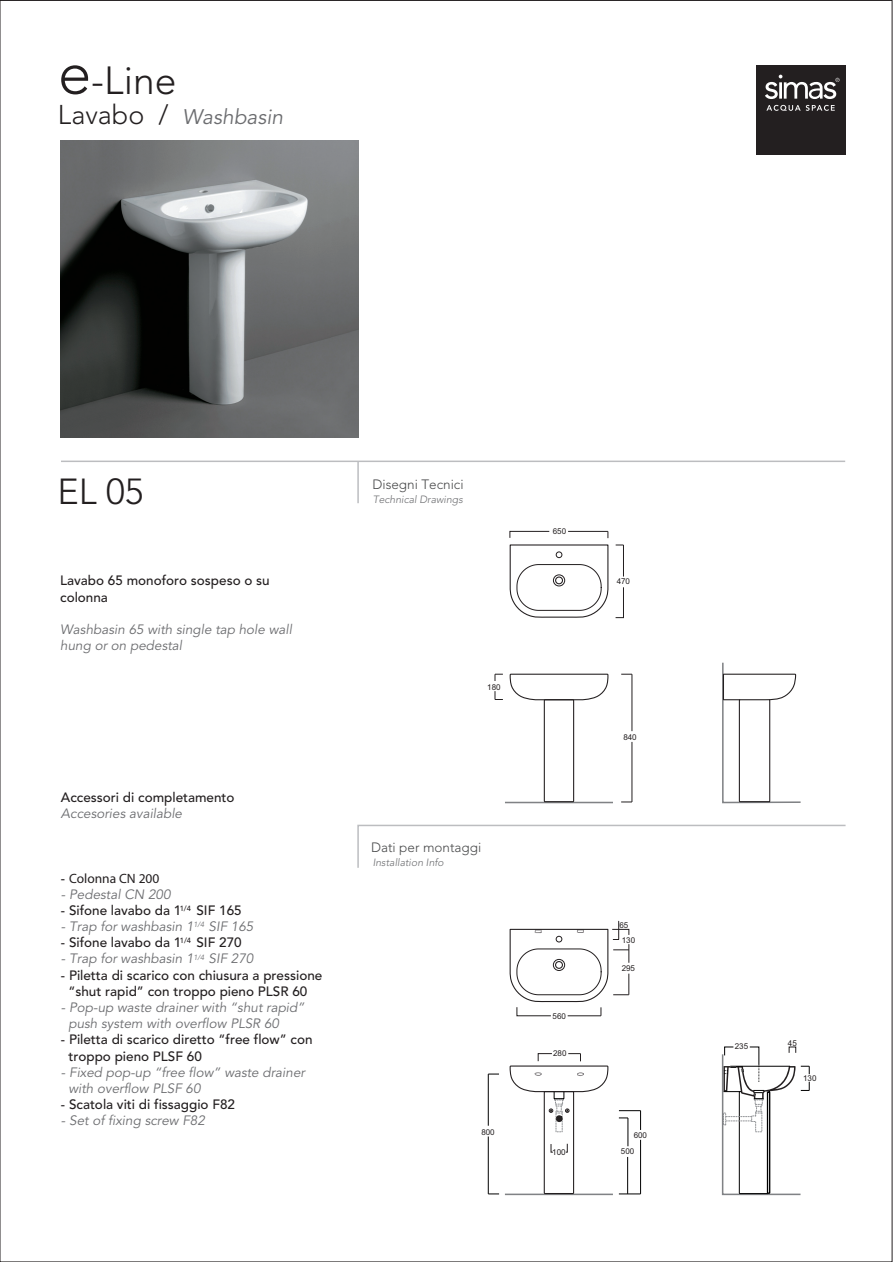
<style>
.page{position:relative;width:893px;height:1263px;background:#fff}
.page>*{position:absolute;margin:0;border:0;box-sizing:border-box;transform-origin:0 0}
.t1{font:300 39px "Avenir";color:#231f20}
.t2{font:300 36px "Avenir";color:#231f20}
.t3{font:italic 21px "Avenir";color:#6c6d70}
.t4{font:italic 13.5px/16.2px "Avenir";color:#6c6d70}
.t5{font:500 13.5px/16.2px "Avenir";color:#231f20}
.t6{font:300 13.5px "Avenir";color:#494a4b}
.t7{font:13.5px "Myriad Pro";color:#231f20}
.t8{font:italic 300 10.5px "Avenir";color:#6c6d70}
.t9{font:8.1px/14.9px "Arial";color:#231f20}
.t10{font:500 7.5px "Avenir";color:#231f20}
.t11{font:italic 7.5px "Avenir";color:#6c6d70}
.s1{font-size:60px}
.s2{font-weight:300;font-style:normal;font-size:27px;color:#231f20}
.s3{font-family:"Avenir";font-weight:500}
</style>
<div class="page">
<hr style="left:61px;top:461px;width:784px;height:1px;background:#bcbdc0">
<div style="left:756px;top:65px;width:89px;height:89px;background:#231f20"></div>
<svg style="left:765px;top:75px;width:74px;height:24px"></svg>
<svg style="left:766px;top:105px;width:69px;height:6px"></svg>
<img style="left:61px;top:140px;width:297px;height:297px">
<svg style="left:549px;top:1099px;width:20px;height:33px"></svg>
<svg style="left:509px;top:531px;width:41px;height:7px"></svg>
<hr style="left:568px;top:531px;width:40px;height:1px;background:#231f20">
<svg style="left:615px;top:587px;width:9px;height:31px"></svg>
<hr style="left:623px;top:545px;width:1px;height:32px;background:#231f20">
<hr style="left:632px;top:674px;width:1px;height:57px;background:#231f20">
<hr style="left:632px;top:742px;width:1px;height:60px;background:#231f20">
<hr style="left:488px;top:1074px;width:1px;height:52px;background:#000">
<hr style="left:488px;top:1136px;width:1px;height:58px;background:#000">
<svg style="left:495px;top:674px;width:8px;height:7px"></svg>
<svg style="left:495px;top:691px;width:8px;height:9px"></svg>
<svg style="left:619px;top:1194px;width:21px;height:1px"></svg>
<hr style="left:627px;top:1157px;width:1px;height:37px;background:#000">
<hr style="left:640px;top:1140px;width:1px;height:54px;background:#000">
<svg style="left:619px;top:1110px;width:22px;height:36px"></svg>
<svg style="left:509px;top:673px;width:100px;height:28px"></svg>
<hr style="left:505px;top:802px;width:108px;height:1px;background:#808285">
<div style="left:544px;top:699px;width:30px;height:103px;border:1px solid #231f20"></div>
<div style="left:554px;top:1091px;width:10px;height:8px;border:1px solid #000"></div>
<svg style="left:509px;top:1053px;width:100px;height:40px"></svg>
<hr style="left:568px;top:1016px;width:33px;height:1px;background:#231f20">
<hr style="left:505px;top:1194px;width:108px;height:1px;background:#808285">
<div style="left:544px;top:1091px;width:30px;height:103px;border:1px solid #231f20"></div>
<svg style="left:722px;top:662px;width:79px;height:142px"></svg>
<svg style="left:509px;top:544px;width:100px;height:74px"></svg>
<svg style="left:509px;top:921px;width:121px;height:95px"></svg>
<div style="left:553px;top:575px;width:12px;height:11px;border:1px solid #231f20;border-radius:50%"></div>
<div style="left:555px;top:577px;width:8px;height:7px;border:1px solid #231f20;border-radius:50%"></div>
<div style="left:553px;top:959px;width:12px;height:12px;border:1px solid #231f20;border-radius:50%"></div>
<div style="left:555px;top:961px;width:8px;height:8px;border:1px solid #231f20;border-radius:50%"></div>
<svg style="left:721px;top:1047px;width:89px;height:149px"></svg>
<hr style="left:357px;top:461px;width:2px;height:42px;background:#bcbdc0">
<svg style="left:357px;top:824px;width:489px;height:44px"></svg>
<h1 class="t1" style="left:58px;top:64px;width:120px"><span class="s1">e</span>-Line</h1>
<h3 class="t3" style="left:58px;top:108px;width:227px"><span class="s2">Lavabo /</span> Washbasin</h3>
<h2 class="t2" style="left:57px;top:477px;width:88px">EL 05</h2>
<p class="t5" style="left:60px;top:574px;width:211px">Lavabo 65 monoforo sospeso o su colonna</p>
<p class="t4" style="left:60px;top:623px;width:233px">Washbasin 65 with single tap hole wall hung or on pedestal</p>
<p class="t5" style="left:61px;top:790px;width:175px">Accessori di completamento</p>
<p class="t4" style="left:61px;top:807px;width:123px">Accesories available</p>
<p class="t7" style="left:61px;top:870px;width:100px"><span class="s3">-</span> Colonna CN 200</p>
<p class="t4" style="left:61px;top:887px;width:111px">- Pedestal CN 200</p>
<p class="t5" style="left:61px;top:904px;width:182px">- Sifone lavabo da 1 SIF 165</p>
<p class="t4" style="left:61px;top:920px;width:194px">- Trap for washbasin 1 SIF 165</p>
<p class="t5" style="left:61px;top:936px;width:182px">- Sifone lavabo da 1 SIF 270</p>
<p class="t4" style="left:61px;top:952px;width:194px">- Trap for washbasin 1 SIF 270</p>
<p class="t5" style="left:61px;top:968px;width:263px;text-align:center">- Piletta di scarico con chiusura a pressione “shut rapid” con troppo pieno PLSR 60</p>
<p class="t4" style="left:68px;top:1001px;width:237px;text-indent:-7px">- Pop-up waste drainer with “shut rapid” push system with overflow PLSR 60</p>
<p class="t5" style="left:68px;top:1033px;width:246px;text-indent:-7px">- Piletta di scarico diretto “free flow” con troppo pieno PLSF 60</p>
<p class="t4" style="left:68px;top:1065px;width:238px;text-indent:-7px">- Fixed pop-up “free flow” waste drainer with overflow PLSF 60</p>
<p class="t5" style="left:61px;top:1098px;width:176px">- Scatola viti di fissaggio F82</p>
<p class="t4" style="left:61px;top:1114px;width:145px">- Set of fixing screw F82</p>
<p class="t10" style="left:180px;top:905px;width:13px">1/4</p>
<p class="t11" style="left:193px;top:922px;width:13px">1/4</p>
<p class="t10" style="left:180px;top:938px;width:13px">1/4</p>
<p class="t11" style="left:193px;top:954px;width:13px">1/4</p>
<p class="t6" style="left:372px;top:478px;width:93px">Disegni Tecnici</p>
<p class="t8" style="left:373px;top:495px;width:92px">Technical Drawings</p>
<p class="t9" style="left:487px;top:679px;width:15px">180</p>
<p class="t6" style="left:371px;top:841px;width:112px">Dati per montaggi</p>
<p class="t8" style="left:373px;top:858px;width:73px">Installation Info</p>
<p class="t9" style="left:481px;top:1124px;width:15px">800</p>
<p class="t9" style="left:553px;top:524px;width:15px">650</p>
<p class="t9" style="left:617px;top:574px;width:15px">470</p>
<p class="t9" style="left:623px;top:730px;width:15px">840</p>
<p class="t9" style="left:552px;top:1008px;width:15px">560</p>
<p class="t9" style="left:553px;top:1046px;width:15px">280</p>
<p class="t9" style="left:552px;top:1145px;width:15px">100</p>
<p class="t9" style="left:619px;top:918px;width:17px">65<br>130</p>
<p class="t9" style="left:622px;top:961px;width:15px">295</p>
<p class="t9" style="left:621px;top:1127px;width:28px;line-height:16.5px;text-indent:13px">600<br>500</p>
<p class="t9" style="left:735px;top:1039px;width:15px">235</p>
<p class="t9" style="left:788px;top:1036px;width:10px">45</p>
<p class="t9" style="left:803px;top:1070px;width:15px">130</p>
</div>
